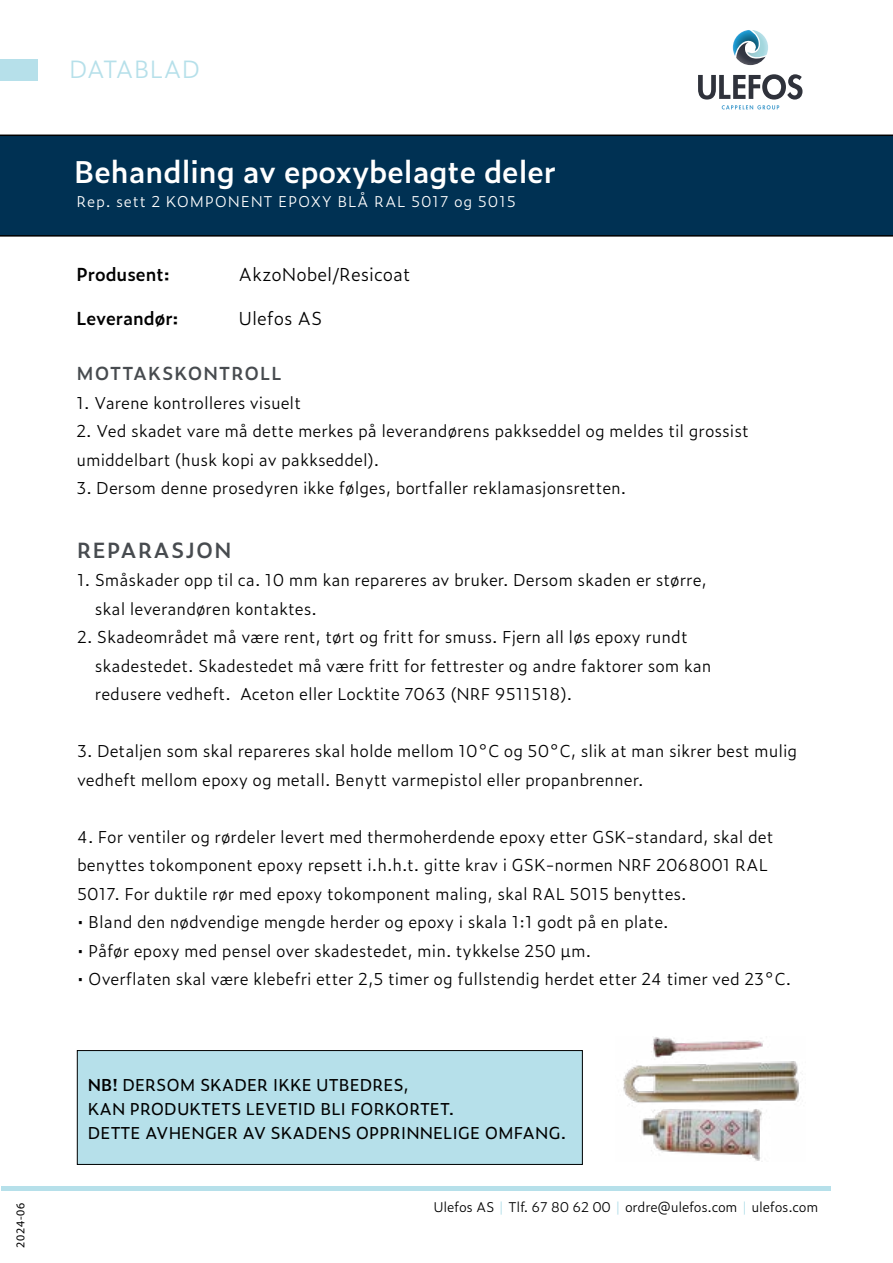
<style>
.page{position:relative;width:893px;height:1263px;background:#fff}
.page>*{position:absolute;margin:0;border:0;box-sizing:border-box;transform-origin:0 0}
.t1{font:600 30px "Zeitung Pro";color:#fff}
.t2{font:300 24px "Zeitung Pro";color:#b6e0ea}
.t3{font:600 21px "Zeitung Pro";letter-spacing:.06em;color:#474b4f}
.t4{font:300 18px "Zeitung Pro";color:#000}
.t5{font:600 18px "Zeitung Pro";color:#000}
.t6{font:600 18px "Zeitung Pro";letter-spacing:.06em;color:#474b4f}
.t7{font:300 16.5px/28.5px "Zeitung Pro";color:#000}
.t8{font:16.5px/24px "Zeitung Pro";color:#000}
.t9{font:300 15px "Zeitung Pro";letter-spacing:.05em;color:#fff}
.t10{font:300 13.5px "Zeitung Pro";letter-spacing:-.02em;color:#000}
.t11{font:12px "Myriad Pro";letter-spacing:.06em;color:#000}
.s1{font-weight:600}
.s2{color:#b6e0ea}
</style>
<div class="page">
<div style="left:0;top:135px;width:893px;height:102px;background:#003153"></div>
<div style="left:77px;top:1050px;width:505px;height:114px;background:#b6e0ea"></div>
<div style="left:77px;top:1050px;width:506px;height:114px;border:1px solid #000"></div>
<div style="left:0;top:59px;width:37px;height:21px;background:#b6e0ea"></div>
<svg style="left:733px;top:30px;width:35px;height:35px"></svg>
<svg style="left:698px;top:74px;width:104px;height:35px"></svg>
<div style="left:1px;top:1186px;width:830px;height:5px;background:#b6e0ea"></div>
<img style="left:623px;top:1037px;width:176px;height:124px">
<h2 class="t2" style="left:69px;top:51px;width:132px">DATABLAD</h2>
<h1 class="t1" style="left:74px;top:149px;width:483px">Behandling av epoxybelagte deler</h1>
<p class="t9" style="left:77px;top:190px;width:441px">Rep. sett 2 KOMPONENT EPOXY BLÅ RAL 5017 og 5015</p>
<p class="t5" style="left:76px;top:261px;width:95px">Produsent:</p>
<p class="t4" style="left:238px;top:261px;width:173px">AkzoNobel/Resicoat</p>
<p class="t5" style="left:76px;top:304px;width:104px">Leverandør:</p>
<p class="t4" style="left:238px;top:304px;width:85px">Ulefos AS</p>
<p class="t6" style="left:76px;top:360px;width:207px">MOTTAKSKONTROLL</p>
<p class="t7" style="left:76px;top:388px;width:226px">1. Varene kontrolleres visuelt</p>
<p class="t7" style="left:76px;top:416px;width:674px">2. Ved skadet vare må dette merkes på leverandørens pakkseddel og meldes til grossist umiddelbart (husk kopi av pakkseddel).</p>
<p class="t7" style="left:76px;top:473px;width:551px">3. Dersom denne prosedyren ikke følges, bortfaller reklamasjonsretten.</p>
<p class="t3" style="left:77px;top:534px;width:156px">REPARASJON</p>
<p class="t7" style="left:95px;top:565px;width:614px;text-indent:-18px">1. Småskader opp til ca. 10 mm kan repareres av bruker. Dersom skaden er større, skal leverandøren kontaktes.</p>
<p class="t7" style="left:95px;top:622px;width:618px;text-indent:-18px">2. Skadeområdet må være rent, tørt og fritt for smuss. Fjern all løs epoxy rundt skadestedet. Skadestedet må være fritt for fettrester og andre faktorer som kan redusere vedheft. Aceton eller Locktite 7063 (NRF 9511518).</p>
<p class="t7" style="left:77px;top:736px;width:722px">3. Detaljen som skal repareres skal holde mellom 10°C og 50°C, slik at man sikrer best mulig vedheft mellom epoxy og metall. Benytt varmepistol eller propanbrenner.</p>
<p class="t7" style="left:77px;top:822px;width:698px">4. For ventiler og rørdeler levert med thermoherdende epoxy etter GSK-standard, skal det benyttes tokomponent epoxy repsett i.h.h.t. gitte krav i GSK-normen NRF 2068001 RAL<br>5017. For duktile rør med epoxy tokomponent maling, skal RAL 5015 benyttes.</p>
<p class="t7" style="left:77px;top:907px;width:593px">• Bland den nødvendige mengde herder og epoxy i skala 1:1 godt på en plate.</p>
<p class="t7" style="left:77px;top:936px;width:516px">• Påfør epoxy med pensel over skadestedet, min. tykkelse 250 µm.</p>
<p class="t7" style="left:77px;top:964px;width:716px">• Overflaten skal være klebefri etter 2,5 timer og fullstendig herdet etter 24 timer ved 23°C.</p>
<p class="t8" style="left:88px;top:1072px;width:480px"><span class="s1">NB!</span> DERSOM SKADER IKKE UTBEDRES,<br>KAN PRODUKTETS LEVETID BLI FORKORTET.<br>DETTE AVHENGER AV SKADENS OPPRINNELIGE OMFANG.</p>
<p class="t11" style="left:13px;top:1248px;width:46px;rotate:-90deg">2024-06</p>
<p class="t10" style="left:434px;top:1197px;width:386px">Ulefos AS <span class="s2">|</span> Tlf. 67 80 62 00 <span class="s2">|</span> ordre@ulefos.com <span class="s2">|</span> ulefos.com</p>
</div>
